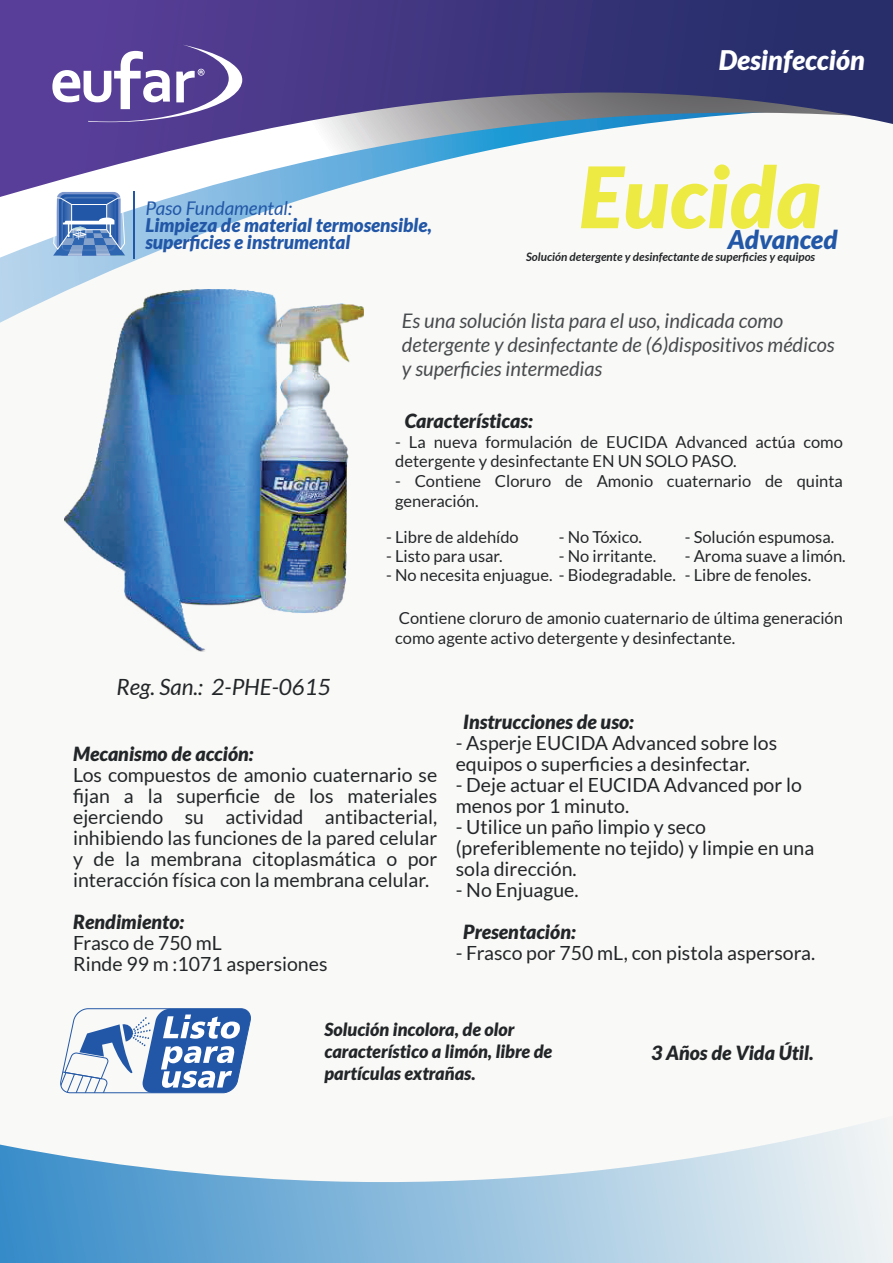
<style>
.page{position:relative;width:893px;height:1263px;background:#f9f9f7}
.page>*{position:absolute;margin:0;border:0;box-sizing:border-box;transform-origin:0 0}
.t1{font:italic 900 84.75px "Lato";color:#edea44}
.t2{font:italic 900 27px "Lato";color:#fff}
.t3{font:italic 900 25.8px "Lato";color:#2257a7}
.t4{font:italic 22.35px "Lato";color:#232628}
.t5{font:italic 20.1px/24.2px "Lato";color:#484b4d}
.t6{font:19.5px/21px "Lato";color:#232628}
.t7{font:italic 900 19.5px "Lato";color:#232628}
.t8{font:italic 900 18.9px/17.2px "Lato";color:#2257a7}
.t9{font:italic 18.9px "Lato";color:#2257a7}
.t10{font:italic 900 18px/21.6px "Lato";color:#232628}
.t11{font:16.5px/19.5px "Lato";color:#232628}
.t12{font:italic 700 11.7px "Lato";color:#232628}
</style>
<div class="page">
<svg style="left:0;top:258px;width:141px;height:65px"></svg>
<svg style="left:0;top:1124px;width:890px;height:139px"></svg>
<svg style="left:0;top:197px;width:309px;height:61px"></svg>
<svg style="left:0;top:0;width:893px;height:197px"></svg>
<svg style="left:52px;top:45px;width:190px;height:77px"></svg>
<hr style="left:133px;top:192px;width:2px;height:67px;background:#2257a7">
<div style="left:57px;top:192px;width:64px;height:64px;background:#7d97cd;border-radius:7px"></div>
<div style="left:59px;top:194px;width:59px;height:60px;background:#2257a7;border-radius:7px"></div>
<svg style="left:53px;top:197px;width:72px;height:59px"></svg>
<img style="left:64px;top:289px;width:300px;height:362px">
<svg style="left:60px;top:1008px;width:191px;height:85px"></svg>
<p class="t9" style="left:145px;top:197px;width:148px">Paso Fundamental:</p>
<p class="t8" style="left:145px;top:217px;width:288px">Limpieza de material termosensible, superficies e instrumental</p>
<h2 class="t2" style="left:719px;top:44px;width:148px">Desinfección</h2>
<h1 class="t1" style="left:579px;top:147px;width:244px">Eucida</h1>
<h3 class="t3" style="left:728px;top:224px;width:111px">Advanced</h3>
<p class="t12" style="left:526px;top:250px;width:291px">Solución detergente y desinfectante de superficies y equipos</p>
<p class="t5" style="left:402px;top:309px;width:434px">Es una solución lista para el uso, indicada como detergente y desinfectante de (6)dispositivos médicos y superficies intermedias</p>
<p class="t7" style="left:405px;top:410px;width:129px">Características:</p>
<p class="t11" style="left:395px;top:432px;width:449px">- La nueva formulación de EUCIDA Advanced actúa como detergente y desinfectante EN UN SOLO PASO.</p>
<p class="t11" style="left:395px;top:471px;width:449px">- Contiene Cloruro de Amonio cuaternario de quinta generación.</p>
<p class="t11" style="left:386px;top:527px;width:134px">- Libre de aldehído</p>
<p class="t11" style="left:386px;top:546px;width:118px">- Listo para usar.</p>
<p class="t11" style="left:386px;top:565px;width:291px">- No necesita enjuague. - Biodegradable.</p>
<p class="t11" style="left:559px;top:527px;width:85px">- No Tóxico.</p>
<p class="t11" style="left:559px;top:546px;width:99px">- No irritante.</p>
<p class="t11" style="left:685px;top:527px;width:151px">- Solución espumosa.</p>
<p class="t11" style="left:685px;top:546px;width:162px">- Aroma suave a limón.</p>
<p class="t11" style="left:685px;top:565px;width:128px">- Libre de fenoles.</p>
<p class="t4" style="left:116px;top:674px;width:216px">Reg. San.: 2-PHE-0615</p>
<p class="t11" style="left:395px;top:609px;width:449px">Contiene cloruro de amonio cuaternario de última generación como agente activo detergente y desinfectante.</p>
<p class="t7" style="left:73px;top:742px;width:182px">Mecanismo de acción:</p>
<p class="t6" style="left:73px;top:764px;width:366px;text-align:justify">Los compuestos de amonio cuaternario se fijan a la superficie de los materiales ejerciendo su actividad antibacterial, inhibiendo las funciones de la pared celular y de la membrana citoplasmática o por interacción física con la membrana celular.</p>
<p class="t7" style="left:73px;top:910px;width:112px">Rendimiento:</p>
<p class="t6" style="left:73px;top:932px;width:256px">Frasco de 750 mL<br>Rinde 99 m :1071 aspersiones</p>
<p class="t7" style="left:463px;top:710px;width:172px">Instrucciones de uso:</p>
<p class="t6" style="left:456px;top:732px;width:323px">- Asperje EUCIDA Advanced sobre los equipos o superficies a desinfectar.</p>
<p class="t6" style="left:456px;top:774px;width:348px">- Deje actuar el EUCIDA Advanced por lo menos por 1 minuto.</p>
<p class="t6" style="left:456px;top:816px;width:360px">- Utilice un paño limpio y seco (preferiblemente no tejido) y limpie en una sola dirección.</p>
<p class="t6" style="left:456px;top:879px;width:124px">- No Enjuague.</p>
<p class="t7" style="left:463px;top:920px;width:114px">Presentación:</p>
<p class="t6" style="left:456px;top:942px;width:361px">- Frasco por 750 mL, con pistola aspersora.</p>
<p class="t10" style="left:325px;top:1019px;width:229px">Solución incolora, de olor característico a limón, libre de partículas extrañas.</p>
<p class="t7" style="left:651px;top:1041px;width:164px">3 Años de Vida Útil.</p>
</div>
